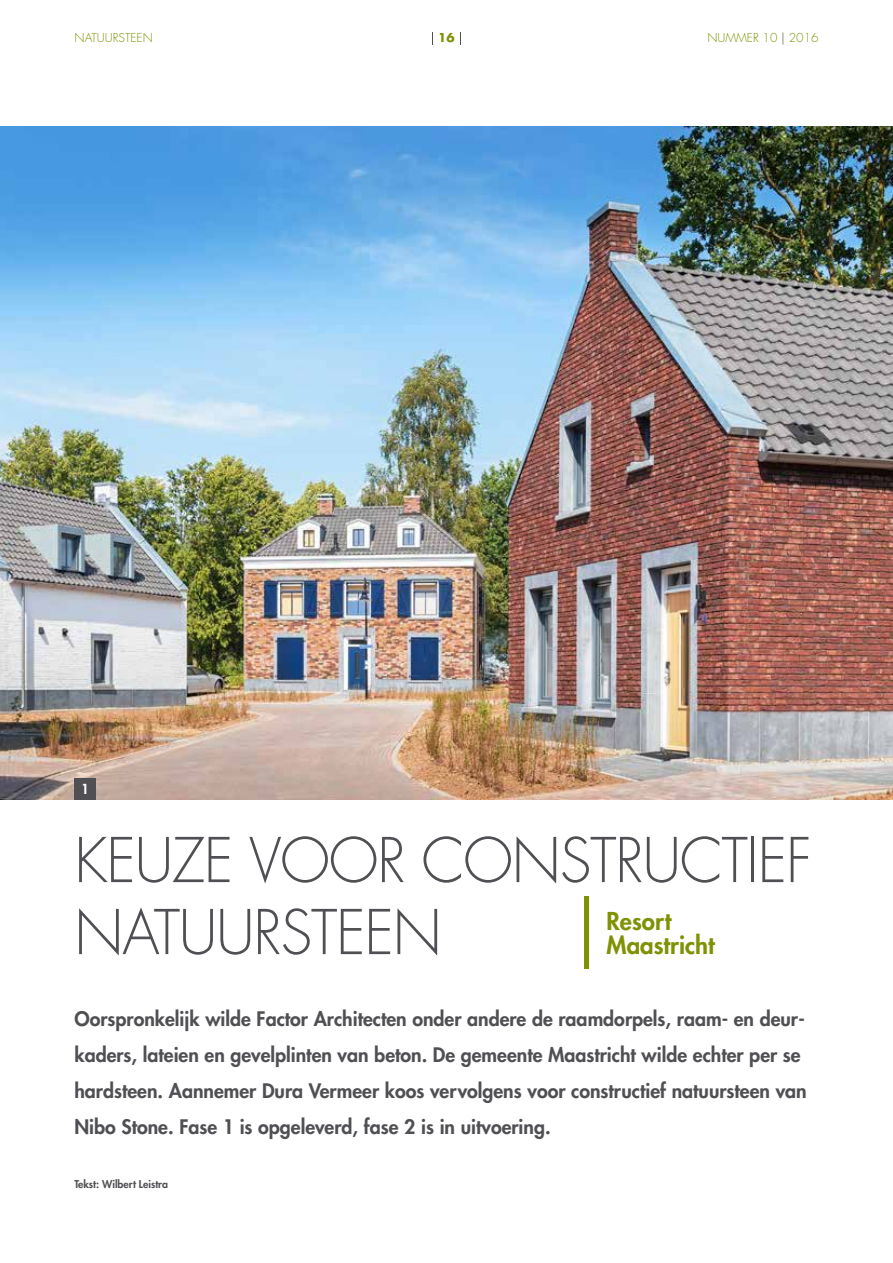
<style>
.page{position:relative;width:893px;height:1263px;background:#fff}
.page>*{position:absolute;margin:0;border:0;box-sizing:border-box;transform-origin:0 0}
.t1{font:300 60px/72px "Futura Std";letter-spacing:-.02em;color:#505054}
.t2{font:800 24px/24px "Futura Std";color:#7f9104}
.t3{font:800 19.5px/36px "Futura Std";color:#505054}
.t4{font:800 13.5px "Futura Std";color:#fff}
.t5{font:300 12px "Futura Std";color:#7f9104}
.t6{font:700 12px "Futura Std";color:#7f9104}
.t7{font:800 10.5px "Futura Std";color:#505054}
.s1{color:#505054}
</style>
<div class="page">
<svg style="left:432px;top:32px;width:1px;height:13px"></svg>
<svg style="left:460px;top:32px;width:1px;height:13px"></svg>
<hr style="left:585px;top:896px;width:4px;height:72px;background:#7f9104">
<img style="left:0;top:126px;width:893px;height:674px">
<div style="left:74px;top:779px;width:22px;height:21px;background:#505054"></div>
<p class="t5" style="left:75px;top:30px;width:80px">NATUURSTEEN</p>
<p class="t6" style="left:438px;top:30px;width:18px">16</p>
<p class="t5" style="left:707px;top:30px;width:113px">NUMMER 10 <span class="s1">|</span> 2016</p>
<p class="t4" style="left:81px;top:781px;width:9px">1</p>
<h1 class="t1" style="left:74px;top:826px;width:739px">KEUZE VOOR CONSTRUCTIEF<br>NATUURSTEEN</h1>
<p class="t2" style="left:607px;top:909px;width:110px">Resort<br>Maastricht</p>
<p class="t3" style="left:74px;top:1001px;width:734px">Oorspronkelijk wilde Factor Architecten onder andere de raamdorpels, raam- en deur&shy;kaders, lateien en gevelplinten van beton. De gemeente Maastricht wilde echter per se hardsteen. Aannemer Dura Vermeer koos vervolgens voor constructief natuursteen van Nibo Stone. Fase 1 is opgeleverd, fase 2 is in uitvoering.</p>
<p class="t7" style="left:74px;top:1177px;width:95px">Tekst: Wilbert Leistra</p>
</div>
